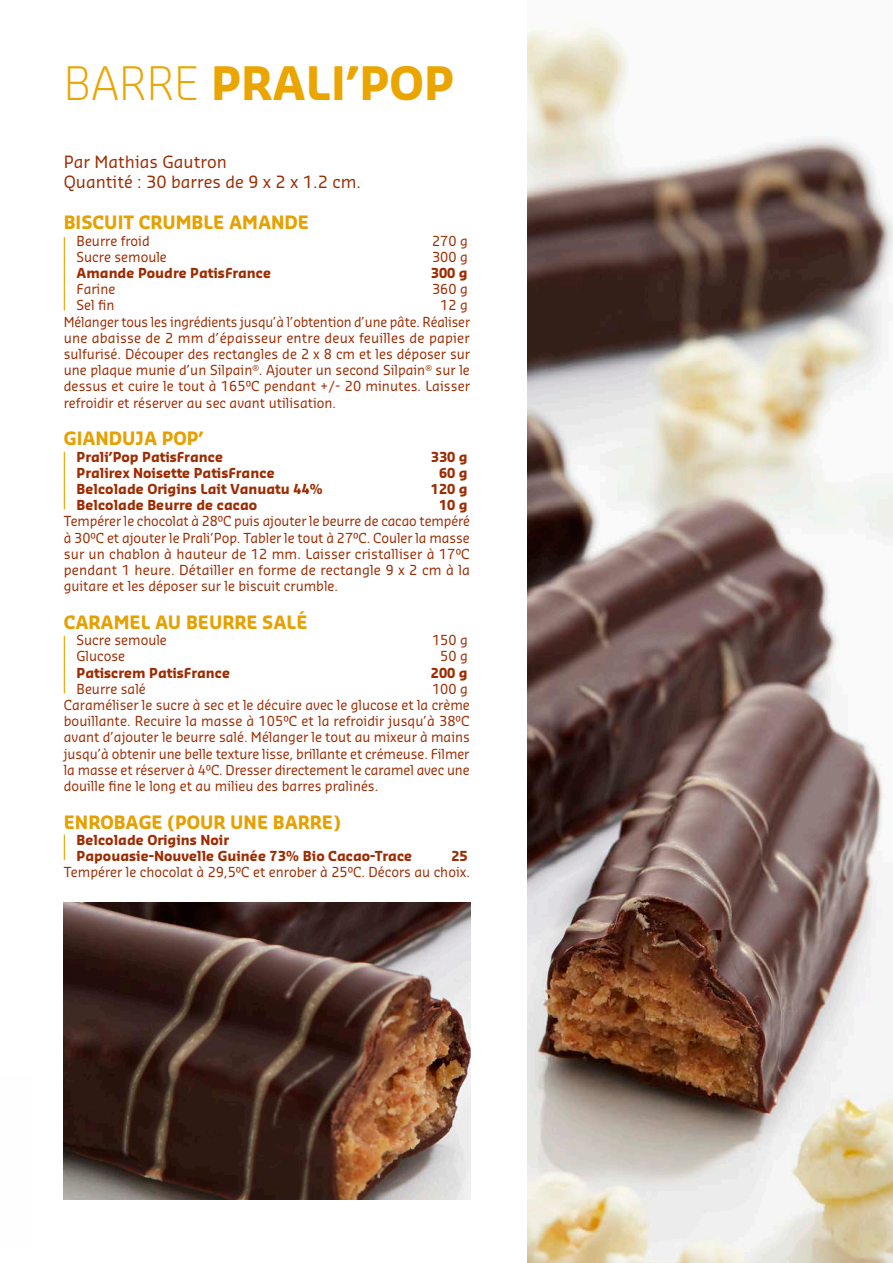
<style>
.page{position:relative;width:893px;height:1263px;background:#fff}
.page>*{position:absolute;margin:0;border:0;box-sizing:border-box;transform-origin:0 0}
.t1{font:700 45px "Sansa Pro";color:#eba500}
.t2{font:700 18px "Sansa Pro";color:#e6a000}
.t3{font:16.5px/19.8px "Sansa Pro";color:#9e2b00}
.t4{font:13.5px/16.2px "Sansa Pro";color:#9e2b00}
.t5{font:13.5px/16.2px "Sansa Pro";color:#9e2b00;text-align:justify;scale:.96 1}
.t6{font:700 13.5px/16.2px "Sansa Pro";color:#9e2b00}
.s1{font-weight:300}
</style>
<div class="page">
<img style="left:527px;top:26px;width:366px;height:1237px">
<hr style="left:64px;top:237px;width:1px;height:73px;background:#eba500">
<hr style="left:64px;top:636px;width:1px;height:57px;background:#eba500">
<svg style="left:64px;top:834px;width:1px;height:26px"></svg>
<hr style="left:64px;top:452px;width:1px;height:57px;background:#eba500">
<img style="left:64px;top:903px;width:407px;height:296px">
<h1 class="t1" style="left:64px;top:54px;width:392px"><span class="s1">BARRE</span> PRALI’POP</h1>
<p class="t3" style="left:64px;top:151px;width:299px">Par Mathias Gautron<br>Quantité : 30 barres de 9 x 2 x 1.2 cm.</p>
<h2 class="t2" style="left:64px;top:211px;width:247px">BISCUIT CRUMBLE AMANDE</h2>
<p class="t4" style="left:77px;top:232px;width:75px">Beurre froid</p>
<p class="t4" style="left:432px;top:232px;width:37px">270 g</p>
<p class="t4" style="left:77px;top:248px;width:92px">Sucre semoule</p>
<p class="t4" style="left:432px;top:248px;width:37px">300 g</p>
<p class="t6" style="left:77px;top:264px;width:196px">Amande Poudre PatisFrance</p>
<p class="t6" style="left:431px;top:264px;width:38px">300 g</p>
<p class="t4" style="left:77px;top:281px;width:40px">Farine</p>
<p class="t4" style="left:432px;top:281px;width:37px">360 g</p>
<p class="t4" style="left:77px;top:297px;width:40px">Sel fin</p>
<p class="t4" style="left:64px;top:297px;width:408px;text-indent:376px">12 g Mélanger tous les ingrédients jusqu’à l’obtention d’une pâte. Réaliser une abaisse de 2 mm d’épaisseur entre deux feuilles de papier sulfurisé. Découper des rectangles de 2 x 8 cm et les déposer sur une plaque munie d’un Silpain<sup>®</sup>. Ajouter un second Silpain<sup>®</sup> sur le dessus et cuire le tout à 165°C pendant +/- 20 minutes. Laisser refroidir et réserver au sec avant utilisation.</p>
<h2 class="t2" style="left:64px;top:427px;width:141px">GIANDUJA POP’</h2>
<p class="t6" style="left:77px;top:448px;width:148px">Prali’Pop PatisFrance</p>
<p class="t6" style="left:431px;top:448px;width:38px">330 g</p>
<p class="t6" style="left:77px;top:464px;width:200px">Pralirex Noisette PatisFrance</p>
<p class="t6" style="left:439px;top:464px;width:30px">60 g</p>
<p class="t6" style="left:77px;top:480px;width:248px">Belcolade Origins Lait Vanuatu 44%</p>
<p class="t6" style="left:431px;top:480px;width:38px">120 g</p>
<p class="t6" style="left:77px;top:497px;width:182px">Belcolade Beurre de cacao</p>
<p class="t6" style="left:439px;top:497px;width:30px">10 g</p>
<p class="t5" style="left:64px;top:513px;width:425px">Tempérer le chocolat à 28°C puis ajouter le beurre de cacao tempéré à 30°C et ajouter le Prali’Pop. Tabler le tout à 27°C. Couler la masse sur un chablon à hauteur de 12 mm. Laisser cristalliser à 17°C pendant 1 heure. Détailler en forme de rectangle 9 x 2 cm à la guitare et les déposer sur le biscuit crumble.</p>
<h2 class="t2" style="left:64px;top:610px;width:245px">CARAMEL AU BEURRE SALÉ</h2>
<p class="t4" style="left:77px;top:632px;width:92px">Sucre semoule</p>
<p class="t4" style="left:432px;top:632px;width:37px">150 g</p>
<p class="t4" style="left:77px;top:648px;width:50px">Glucose</p>
<p class="t4" style="left:440px;top:648px;width:29px">50 g</p>
<p class="t6" style="left:77px;top:664px;width:155px">Patiscrem PatisFrance</p>
<p class="t6" style="left:431px;top:664px;width:38px">200 g</p>
<p class="t4" style="left:77px;top:680px;width:71px">Beurre salé</p>
<p class="t4" style="left:64px;top:680px;width:408px;text-indent:368px">100 g Caraméliser le sucre à sec et le décuire avec le glucose et la crème bouillante. Recuire la masse à 105°C et la refroidir jusqu’à 38°C avant d’ajouter le beurre salé. Mélanger le tout au mixeur à mains jusqu’à obtenir une belle texture lisse, brillante et crémeuse. Filmer la masse et réserver à 4°C. Dresser directement le caramel avec une douille fine le long et au milieu des barres pralinés.</p>
<h2 class="t2" style="left:64px;top:810px;width:278px">ENROBAGE (POUR UNE BARRE)</h2>
<p class="t6" style="left:77px;top:831px;width:337px">Belcolade Origins Noir<br>Papouasie-Nouvelle Guinée 73% Bio Cacao-Trace</p>
<p class="t6" style="left:451px;top:848px;width:18px">25</p>
<p class="t4" style="left:64px;top:864px;width:408px">Tempérer le chocolat à 29,5°C et enrober à 25°C. Décors au choix.</p>
</div>
